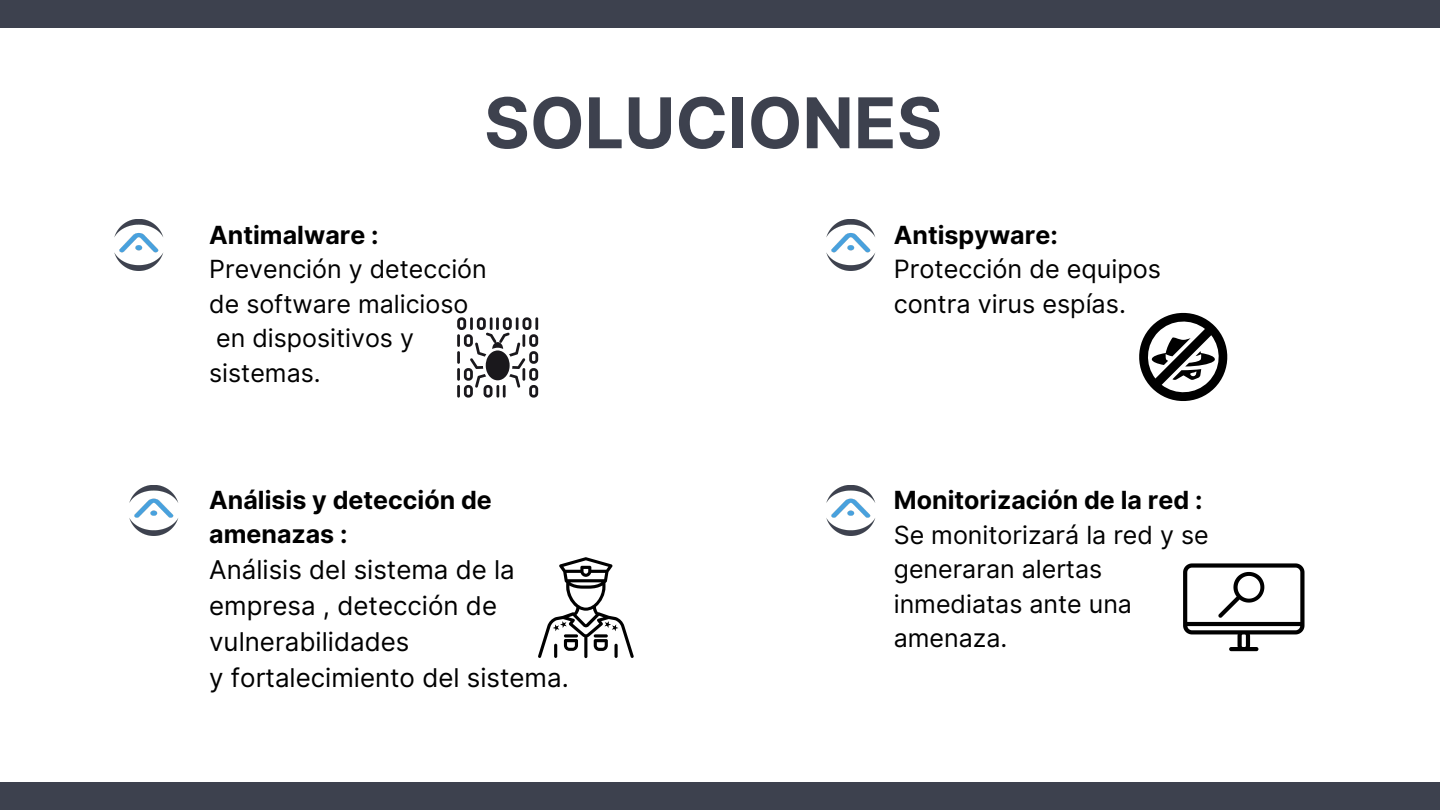
<style>
.page{position:relative;width:1440px;height:810px;background:#fff}
.page>*{position:absolute;margin:0;border:0;box-sizing:border-box;transform-origin:0 0}
.t1{font:700 70px "Inter";color:#3d414e}
.t2{font:25.9px/36px "Inter";color:#000}
.t3{font:25.2px/35.2px "Inter";color:#000}
.t4{font:25px/34.5px "Inter";color:#000}
.t5{font:700 25px/34.5px "Inter";color:#000}
</style>
<div class="page">
<svg style="left:457px;top:317px;width:81px;height:81px"></svg>
<svg style="left:1139px;top:312px;width:89px;height:89px"></svg>
<svg style="left:538px;top:557px;width:96px;height:101px"></svg>
<svg style="left:1183px;top:563px;width:122px;height:88px"></svg>
<div style="left:0;top:0;width:1440px;height:28px;background:#3d414e"></div>
<div style="left:0;top:782px;width:1440px;height:28px;background:#3d414e"></div>
<img style="left:114px;top:220px;width:50px;height:50px">
<img style="left:826px;top:486px;width:50px;height:50px">
<img style="left:826px;top:220px;width:50px;height:50px">
<img style="left:129px;top:486px;width:50px;height:50px">
<p class="t1" style="left:484px;top:81px;width:460px">SOLUCIONES</p>
<p class="t5" style="left:209px;top:217px;width:171px">Antimalware :</p>
<p class="t4" style="left:209px;top:252px;width:279px">Prevención y detección de software malicioso</p>
<p class="t4" style="left:209px;top:321px;width:206px">en dispositivos y sistemas.</p>
<p class="t5" style="left:209px;top:483px;width:284px">Análisis y detección de amenazas :</p>
<p class="t2" style="left:209px;top:551px;width:307px">Análisis del sistema de la empresa , detección de vulnerabilidades</p>
<p class="t2" style="left:209px;top:659px;width:361px">y fortalecimiento del sistema.</p>
<p class="t5" style="left:894px;top:217px;width:166px">Antispyware:</p>
<p class="t3" style="left:894px;top:251px;width:269px">Protección de equipos contra virus espías.</p>
<p class="t5" style="left:894px;top:483px;width:310px">Monitorización de la red :</p>
<p class="t4" style="left:894px;top:517px;width:316px">Se monitorizará la red y se generaran alertas inmediatas ante una amenaza.</p>
</div>
